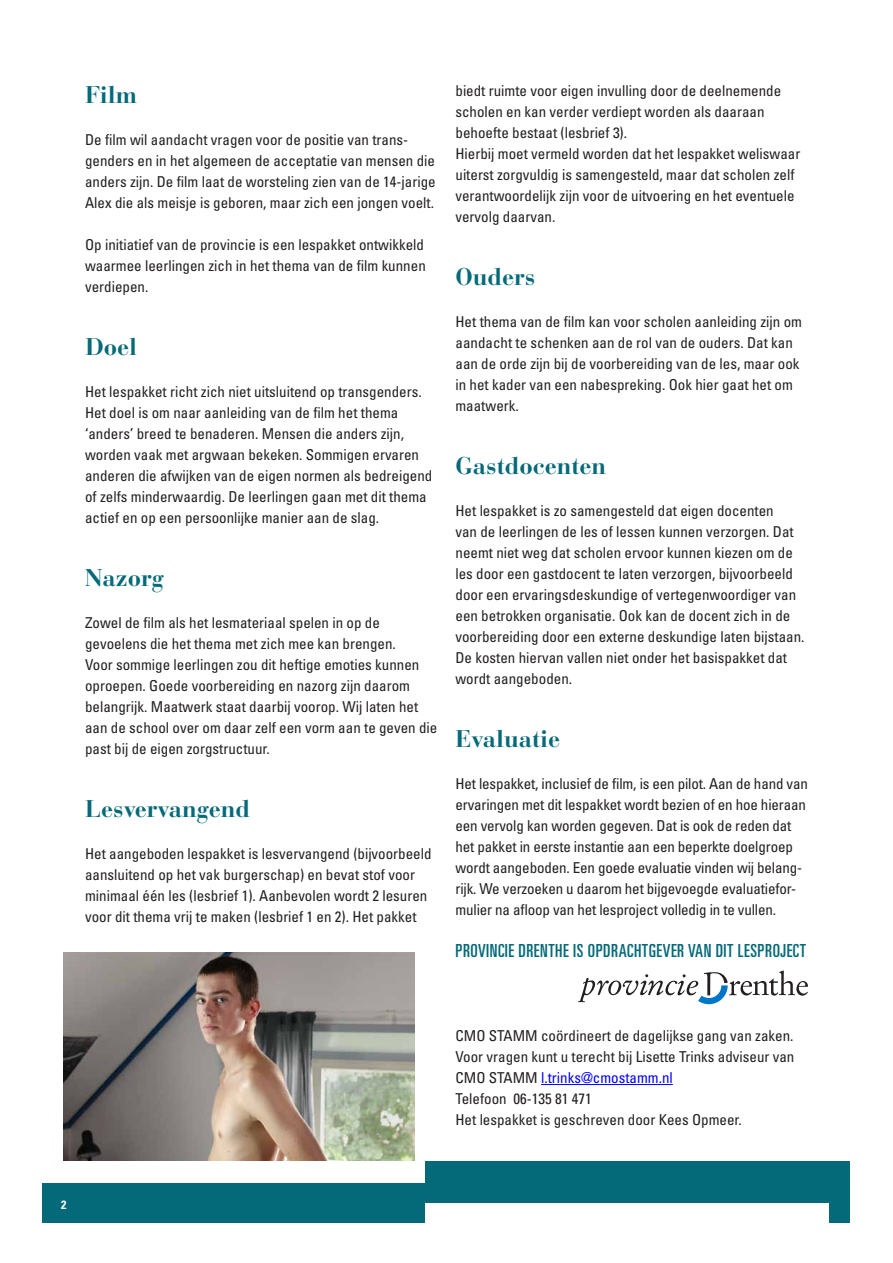
<style>
.page{position:relative;width:893px;height:1263px;background:#fff}
.page>*{position:absolute;margin:0;border:0;box-sizing:border-box;transform-origin:0 0}
.t1{font:700 24px "Bauer Bodoni Std";color:#046a79}
.t2{font:ultra-condensed 18px "Univers LT Std";letter-spacing:.03em;color:#046a79}
.t3{font:condensed 15px/21px "Univers LT Std";color:#231f20}
.t4{font:700 condensed 12px "Univers LT Std";color:#fff}
.s1{color:#00f}
</style>
<div class="page">
<img style="left:64px;top:952px;width:351px;height:209px">
<hr style="left:541px;top:1084px;width:132px;height:1px;background:#00f">
<div style="left:43px;top:1161px;width:807px;height:61px;background:#046a79"></div>
<div style="left:425px;top:1203px;width:404px;height:31px;background:#fff"></div>
<div style="left:43px;top:1161px;width:382px;height:21px;background:#fff"></div>
<svg style="left:578px;top:970px;width:230px;height:34px"></svg>
<h1 class="t1" style="left:85px;top:80px;width:54px">Film</h1>
<p class="t3" style="left:85px;top:129px;width:352px">De film wil aandacht vragen voor de positie van trans&shy;genders en in het algemeen de acceptatie van mensen die anders zijn. De film laat de worsteling zien van de 14-jarige Alex die als meisje is geboren, maar zich een jongen voelt.</p>
<p class="t3" style="left:85px;top:234px;width:342px;text-align:justify">Op initiatief van de provincie is een lespakket ontwikkeld waarmee leerlingen zich in het thema van de film kunnen verdiepen.</p>
<h1 class="t1" style="left:85px;top:332px;width:54px">Doel</h1>
<p class="t3" style="left:85px;top:381px;width:349px">Het lespakket richt zich niet uitsluitend op transgenders.<br>Het doel is om naar aanleiding van de film het thema ‘anders’ breed te benaderen. Mensen die anders zijn, worden vaak met argwaan bekeken. Sommigen ervaren anderen die afwijken van de eigen normen als bedreigend of zelfs minderwaardig. De leerlingen gaan met dit thema actief en op een persoonlijke manier aan de slag.</p>
<h1 class="t1" style="left:85px;top:563px;width:80px">Nazorg</h1>
<p class="t3" style="left:85px;top:612px;width:354px">Zowel de film als het lesmateriaal spelen in op de gevoelens die het thema met zich mee kan brengen.<br>Voor sommige leerlingen zou dit heftige emoties kunnen oproepen. Goede voorbereiding en nazorg zijn daarom belangrijk. Maatwerk staat daarbij voorop. Wij laten het aan de school over om daar zelf een vorm aan te geven die past bij de eigen zorgstructuur.</p>
<h1 class="t1" style="left:85px;top:794px;width:167px">Lesvervangend</h1>
<p class="t3" style="left:85px;top:843px;width:348px">Het aangeboden lespakket is lesvervangend (bijvoorbeeld aansluitend op het vak burgerschap) en bevat stof voor minimaal één les (lesbrief 1). Aanbevolen wordt 2 lesuren voor dit thema vrij te maken (lesbrief 1 en 2). Het pakket</p>
<p class="t3" style="left:455px;top:80px;width:346px">biedt ruimte voor eigen invulling door de deelnemende scholen en kan verder verdiept worden als daaraan behoefte bestaat (lesbrief 3).<br>Hierbij moet vermeld worden dat het lespakket weliswaar uiterst zorgvuldig is samengesteld, maar dat scholen zelf verantwoordelijk zijn voor de uitvoering en het eventuele vervolg daarvan.</p>
<h1 class="t1" style="left:455px;top:262px;width:81px">Ouders</h1>
<p class="t3" style="left:455px;top:311px;width:348px">Het thema van de film kan voor scholen aanleiding zijn om aandacht te schenken aan de rol van de ouders. Dat kan aan de orde zijn bij de voorbereiding van de les, maar ook in het kader van een nabespreking. Ook hier gaat het om maatwerk.</p>
<h1 class="t1" style="left:455px;top:451px;width:152px">Gastdocenten</h1>
<p class="t3" style="left:455px;top:500px;width:351px">Het lespakket is zo samengesteld dat eigen docenten<br>van de leerlingen de les of lessen kunnen verzorgen. Dat neemt niet weg dat scholen ervoor kunnen kiezen om de les door een gastdocent te laten verzorgen, bijvoorbeeld door een ervaringsdeskundige of vertegenwoordiger van een betrokken organisatie. Ook kan de docent zich in de voorbereiding door een externe deskundige laten bijstaan.<br>De kosten hiervan vallen niet onder het basispakket dat wordt aangeboden.</p>
<h1 class="t1" style="left:455px;top:724px;width:106px">Evaluatie</h1>
<p class="t3" style="left:455px;top:773px;width:354px">Het lespakket, inclusief de film, is een pilot. Aan de hand van ervaringen met dit lespakket wordt bezien of en hoe hieraan een vervolg kan worden gegeven. Dat is ook de reden dat het pakket in eerste instantie aan een beperkte doelgroep wordt aangeboden. Een goede evaluatie vinden wij belang&shy;rijk. We verzoeken u daarom het bijgevoegde evaluatiefor&shy;mulier na afloop van het lesproject volledig in te vullen.</p>
<p class="t2" style="left:455px;top:940px;width:352px">PROVINCIE DRENTHE IS OPDRACHTGEVER VAN DIT LESPROJECT</p>
<p class="t4" style="left:61px;top:1197px;width:7px">2</p>
<p class="t3" style="left:455px;top:1025px;width:340px">CMO STAMM coördineert de dagelijkse gang van zaken.<br>Voor vragen kunt u terecht bij Lisette Trinks adviseur van CMO STAMM <span class="s1">l.trinks@cmostamm.nl<br></span>Telefoon 06-135 81 471<br>Het lespakket is geschreven door Kees Opmeer.</p>
</div>
